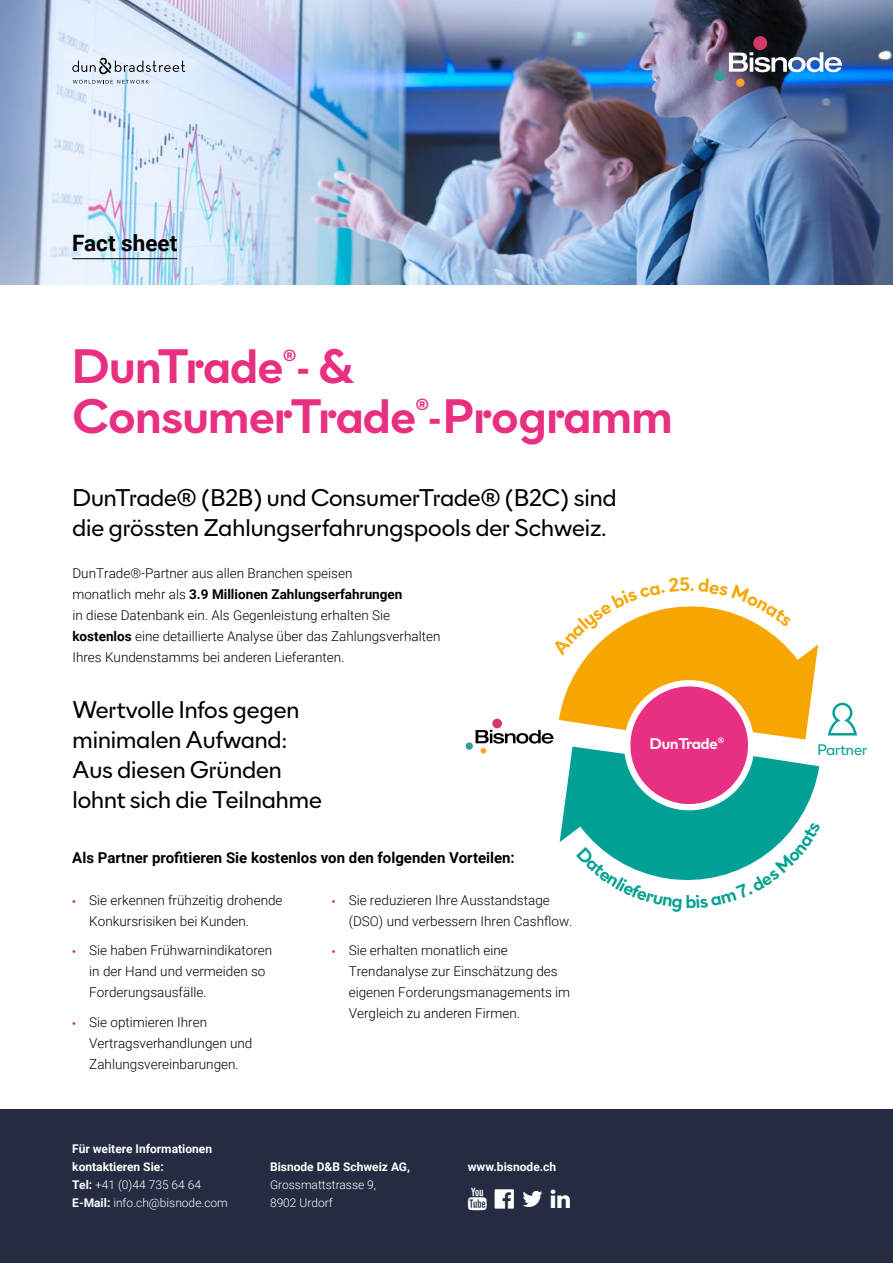
<style>
.page{position:relative;width:893px;height:1263px;background:#fff}
.page>*{position:absolute;margin:0;border:0;box-sizing:border-box;transform-origin:0 0}
.t1{font:700 45px "Bisnode";color:#e82f81}
.t2{font:22.5px/30px "Bisnode";color:#000}
.t3{font:700 22.5px "Roboto";color:#000}
.t4{font:700 17.4px "Bisnode";color:#00a194}
.t5{font:700 15px "Roboto";color:#000}
.t6{font:700 15px "Bisnode";color:#e82f81}
.t7{font:700 14.55px "Bisnode";color:#fff}
.t8{font:14.25px "Bisnode";color:#00a194}
.t9{font:300 13.5px/21px "Roboto";color:#000}
.t10{font:700 12px/18px "Roboto";color:#fff}
.t11{font:300 12px/18px "Roboto";color:#fff}
.s1{font-weight:700}
.s2{font-family:"Myriad Pro";font-weight:400;color:#d53868}
.s3{font-weight:300}
</style>
<div class="page">
<img style="left:0;top:0;width:893px;height:285px">
<div style="left:0;top:1110px;width:893px;height:153px;background:#242b43"></div>
<svg style="left:828px;top:703px;width:29px;height:32px"></svg>
<svg style="left:72px;top:57px;width:113px;height:17px"></svg>
<svg style="left:73px;top:80px;width:76px;height:4px"></svg>
<div style="left:753px;top:36px;width:14px;height:14px;background:#d53868;border-radius:50%"></div>
<div style="left:714px;top:71px;width:11px;height:10px;background:#329e98;border-radius:50%"></div>
<div style="left:736px;top:78px;width:8px;height:9px;background:#ffa426;border-radius:50%"></div>
<svg style="left:729px;top:52px;width:113px;height:21px"></svg>
<hr style="left:72px;top:258px;width:105px;height:1px;background:#000">
<div style="left:466px;top:742px;width:7px;height:8px;background:#329e98;border-radius:50%"></div>
<svg style="left:476px;top:606px;width:344px;height:275px"></svg>
<h2 class="t3" style="left:72px;top:227px;width:107px">Fact sheet</h2>
<h1 class="t1" style="left:72px;top:333px;width:284px">DunTrade - &amp;</h1>
<p class="t6" style="left:283px;top:344px;width:15px">®</p>
<h1 class="t1" style="left:72px;top:382px;width:601px">ConsumerTrade -Programm</h1>
<p class="t6" style="left:416px;top:393px;width:15px">®</p>
<h2 class="t2" style="left:72px;top:481px;width:545px">DunTrade® (B2B) und ConsumerTrade® (B2C) sind die grössten Zahlungserfahrungspools der Schweiz.</h2>
<p class="t9" style="left:72px;top:562px;width:370px">DunTrade®-Partner aus allen Branchen speisen<br>monatlich mehr als <span class="s1">3.9 Millionen Zahlungserfahrungen<br></span>in diese Datenbank ein. Als Gegenleistung erhalten Sie <span class="s1">kostenlos</span> eine detaillierte Analyse über das Zahlungsverhalten Ihres Kundenstamms bei anderen Lieferanten.</p>
<h2 class="t2" style="left:72px;top:694px;width:251px">Wertvolle Infos gegen minimalen Aufwand:<br>Aus diesen Gründen lohnt sich die Teilnahme</h2>
<p class="t5" style="left:72px;top:847px;width:444px">Als Partner profitieren Sie kostenlos von den folgenden Vorteilen:</p>
<p class="t9" style="left:89px;top:889px;width:195px;text-indent:-17px"><span class="s2">•</span> Sie erkennen frühzeitig drohende<br>Konkursrisiken bei Kunden.</p>
<p class="t9" style="left:89px;top:940px;width:185px;text-indent:-17px"><span class="s2">•</span> Sie haben Frühwarnindikatoren in der Hand und vermeiden so<br>Forderungsausfälle.</p>
<p class="t9" style="left:89px;top:1011px;width:165px;text-indent:-17px"><span class="s2">•</span> Sie optimieren Ihren<br>Vertragsverhandlungen und<br>Zahlungsvereinbarungen.</p>
<p class="t9" style="left:349px;top:889px;width:225px;text-indent:-17px"><span class="s2">•</span> Sie reduzieren Ihre Ausstandstage (DSO) und verbessern Ihren Cashflow.</p>
<p class="t9" style="left:349px;top:940px;width:223px;text-indent:-17px"><span class="s2">•</span> Sie erhalten monatlich eine<br>Trendanalyse zur Einschätzung des eigenen Forderungsmanagements im<br>Vergleich zu anderen Firmen.</p>
<p class="t10" style="left:72px;top:1139px;width:157px">Für weitere Informationen kontaktieren Sie:<br>Tel: <span class="s3">+41 (0)44 735 64 64<br></span>E-Mail: <span class="s3">info.ch@bisnode.com</span></p>
<p class="t10" style="left:270px;top:1157px;width:142px">Bisnode D&amp;B Schweiz AG,</p>
<p class="t11" style="left:270px;top:1175px;width:108px">Grossmattstrasse 9,<br>8902 Urdorf</p>
<p class="t10" style="left:468px;top:1157px;width:90px">www.bisnode.ch</p>
<p class="t7" style="left:650px;top:732px;width:76px">DunTrade<sup>®</sup></p>
<p class="t4" style="left:686px;top:888px;width:12px">b</p>
<p class="t8" style="left:817px;top:739px;width:51px">Partner</p>
</div>
